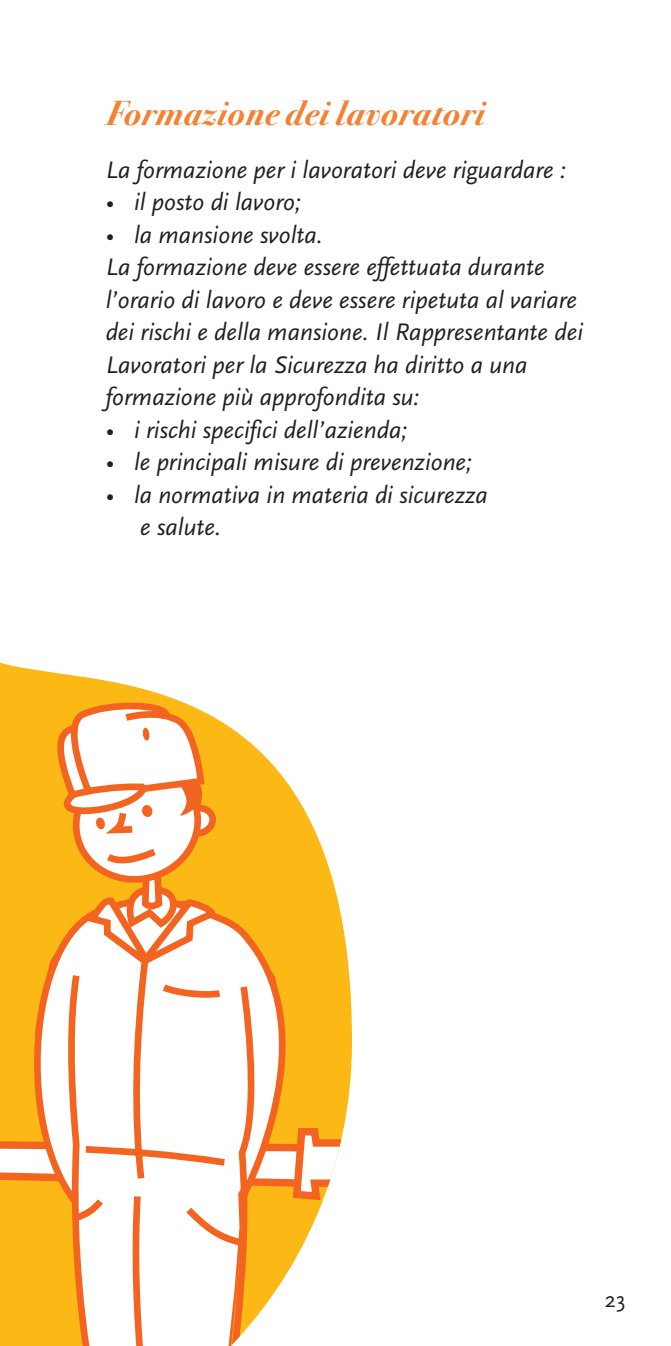
<style>
.page{position:relative;width:671px;height:1346px;background:#fff}
.page>*{position:absolute;margin:0;border:0;box-sizing:border-box;transform-origin:0 0}
.t1{font:35px "Bodoni Sev ITC Bold Ital OS";letter-spacing:.025em;color:#f48232}
.t2{font:italic 25px/32.5px "Scala Sans";color:#231f20}
.t3{font:22.5px "Scala Sans";color:#231f20}
</style>
<div class="page">
<svg style="left:0;top:662px;width:352px;height:462px;fill:#fcb814"></svg>
<svg style="left:13px;top:898px;width:319px;height:226px"></svg>
<svg style="left:44px;top:693px;width:178px;height:278px"></svg>
<svg style="left:67px;top:955px;width:165px;height:169px"></svg>
<svg style="left:0;top:1124px;width:345px;height:222px"></svg>
<h1 class="t1" style="left:106px;top:100px;width:380px">Formazione dei lavoratori</h1>
<p class="t2" style="left:106px;top:155px;width:462px">La formazione per i lavoratori deve riguardare :</p>
<p class="t2" style="left:106px;top:188px;width:197px">• il posto di lavoro;</p>
<p class="t2" style="left:106px;top:220px;width:479px">• la mansione svolta.<br>La formazione deve essere effettuata durante l’orario di lavoro e deve essere ripetuta al variare dei rischi e della mansione. Il Rappresentante dei Lavoratori per la Sicurezza ha diritto a una formazione più approfondita su:</p>
<p class="t2" style="left:106px;top:415px;width:303px">• i rischi specifici dell’azienda;</p>
<p class="t2" style="left:106px;top:448px;width:368px">• le principali misure di prevenzione;</p>
<p class="t2" style="left:140px;top:480px;width:349px;text-indent:-35px">• la normativa in materia di sicurezza e salute.</p>
<p class="t3" style="left:605px;top:1290px;width:22px">23</p>
</div>
